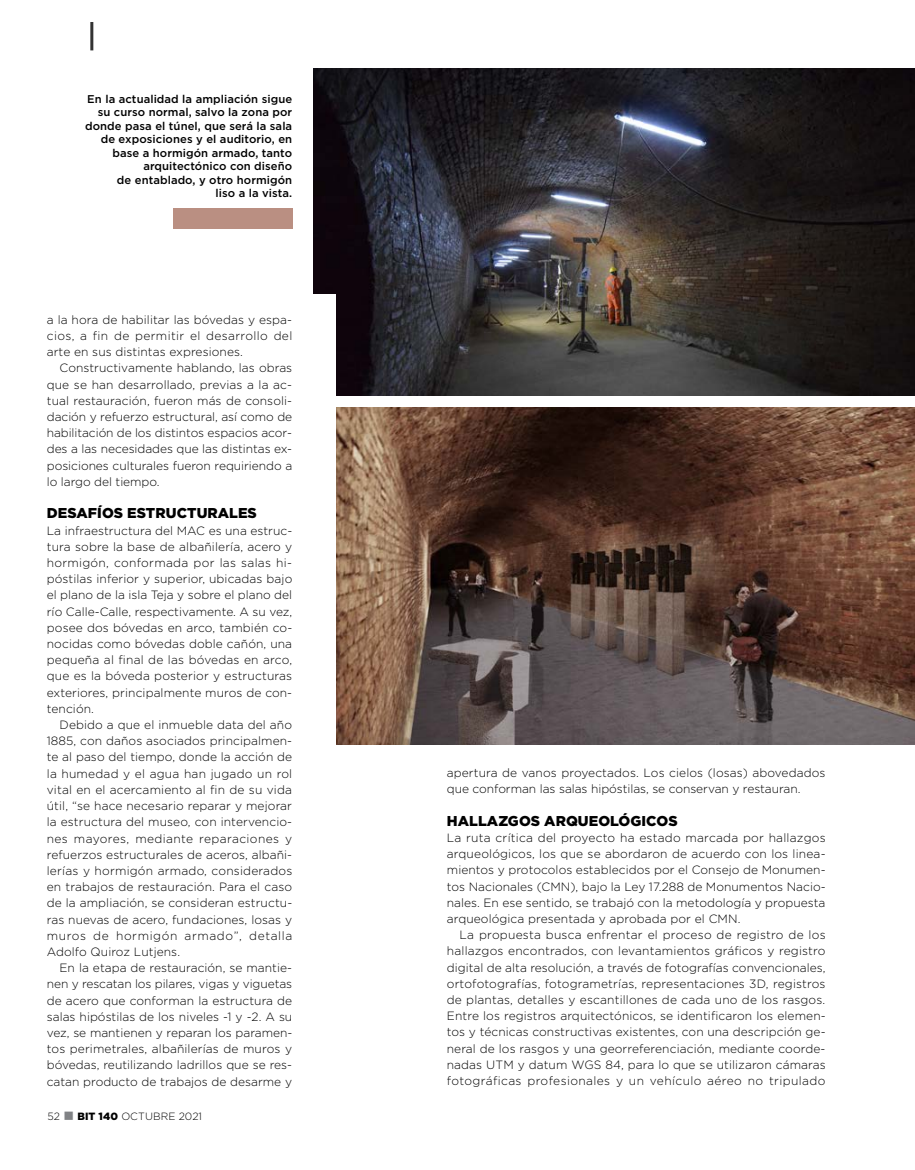
<style>
.page{position:relative;width:915px;height:1170px;background:#fff}
.page>*{position:absolute;margin:0;border:0;box-sizing:border-box;transform-origin:0 0}
.t1{font:900 14.25px "Gotham";letter-spacing:.005em;color:#000}
.t2{font:300 12px/16.2px "Gotham";letter-spacing:.005em;color:#000;text-align:justify}
.t3{font:500 11.25px/13.5px "Gotham";letter-spacing:.005em;color:#000;text-align:right}
.t4{font:300 10.5px "Gotham";letter-spacing:.005em;color:#000}
.s1{color:#808285}
.s2{font-weight:900}
</style>
<div class="page">
<img style="left:313px;top:68px;width:601px;height:327px">
<img style="left:336px;top:407px;width:578px;height:337px">
<div style="left:307px;top:294px;width:28px;height:463px;background:#fff"></div>
<div style="left:173px;top:208px;width:119px;height:21px;background:#ba8f82"></div>
<hr style="left:90px;top:22px;width:3px;height:28px;background:#333">
<p class="t3" style="left:85px;top:92px;width:208px">En la actualidad la ampliación sigue su curso normal, salvo la zona por donde pasa el túnel, que será la sala de exposiciones y el auditorio, en base a hormigón armado, tanto arquitectónico con diseño<br>de entablado, y otro hormigón<br>liso a la vista.</p>
<p class="t2" style="left:47px;top:311px;width:247px">a la hora de habilitar las bóvedas y espa&shy;cios, a fin de permitir el desarrollo del arte en sus distintas expresiones.</p>
<p class="t2" style="left:47px;top:360px;width:247px;text-indent:13px">Constructivamente hablando, las obras que se han desarrollado, previas a la ac&shy;tual restauración, fueron más de consoli&shy;dación y refuerzo estructural, así como de habilitación de los distintos espacios acor&shy;des a las necesidades que las distintas ex&shy;posiciones culturales fueron requiriendo a lo largo del tiempo.</p>
<p class="t1" style="left:47px;top:503px;width:211px">DESAFÍOS ESTRUCTURALES</p>
<p class="t2" style="left:47px;top:522px;width:247px">La infraestructura del MAC es una estruc&shy;tura sobre la base de albañilería, acero y hormigón, conformada por las salas hi&shy;póstilas inferior y superior, ubicadas bajo el plano de la isla Teja y sobre el plano del río Calle-Calle, respectivamente. A su vez, posee dos bóvedas en arco, también co&shy;nocidas como bóvedas doble cañón, una pequeña al final de las bóvedas en arco, que es la bóveda posterior y estructuras exteriores, principalmente muros de con&shy;tención.</p>
<p class="t2" style="left:47px;top:716px;width:247px;text-indent:13px">Debido a que el inmueble data del año 1885, con daños asociados principalmen&shy;te al paso del tiempo, donde la acción de la humedad y el agua han jugado un rol vital en el acercamiento al fin de su vida útil, “se hace necesario reparar y mejorar la estructura del museo, con intervencio&shy;nes mayores, mediante reparaciones y refuerzos estructurales de aceros, albañi&shy;lerías y hormigón armado, considerados en trabajos de restauración. Para el caso de la ampliación, se consideran estructu&shy;ras nuevas de acero, fundaciones, losas y muros de hormigón armado”, detalla Adolfo Quiroz Lutjens.</p>
<p class="t2" style="left:47px;top:959px;width:247px;text-indent:13px">En la etapa de restauración, se mantie&shy;nen y rescatan los pilares, vigas y viguetas de acero que conforman la estructura de salas hipóstilas de los niveles -1 y -2. A su vez, se mantienen y reparan los paramen&shy;tos perimetrales, albañilerías de muros y bóvedas, reutilizando ladrillos que se res&shy;catan producto de trabajos de desarme y</p>
<p class="t4" style="left:48px;top:1109px;width:156px">52 <span class="s1">■</span> <span class="s2">BIT 140</span> octubre 2021</p>
<p class="t2" style="left:446px;top:764px;width:380px">apertura de vanos proyectados. Los cielos (losas) abovedados que conforman las salas hipóstilas, se conservan y restauran.</p>
<p class="t1" style="left:446px;top:810px;width:232px">HALLAZGOS ARQUEOLÓGICOS</p>
<p class="t2" style="left:446px;top:829px;width:380px">La ruta crítica del proyecto ha estado marcada por hallazgos arqueológicos, los que se abordaron de acuerdo con los linea&shy;mientos y protocolos establecidos por el Consejo de Monumen&shy;tos Nacionales (CMN), bajo la Ley 17.288 de Monumentos Nacio&shy;nales. En ese sentido, se trabajó con la metodología y propuesta arqueológica presentada y aprobada por el CMN.</p>
<p class="t2" style="left:446px;top:926px;width:380px;text-indent:13px">La propuesta busca enfrentar el proceso de registro de los hallazgos encontrados, con levantamientos gráficos y registro digital de alta resolución, a través de fotografías convencionales, ortofotografías, fotogrametrías, representaciones 3D, registros de plantas, detalles y escantillones de cada uno de los rasgos.<br>Entre los registros arquitectónicos, se identificaron los elemen&shy;tos y técnicas constructivas existentes, con una descripción ge&shy;neral de los rasgos y una georreferenciación, mediante coorde&shy;nadas UTM y datum WGS 84, para lo que se utilizaron cámaras fotográficas profesionales y un vehículo aéreo no tripulado</p>
</div>
